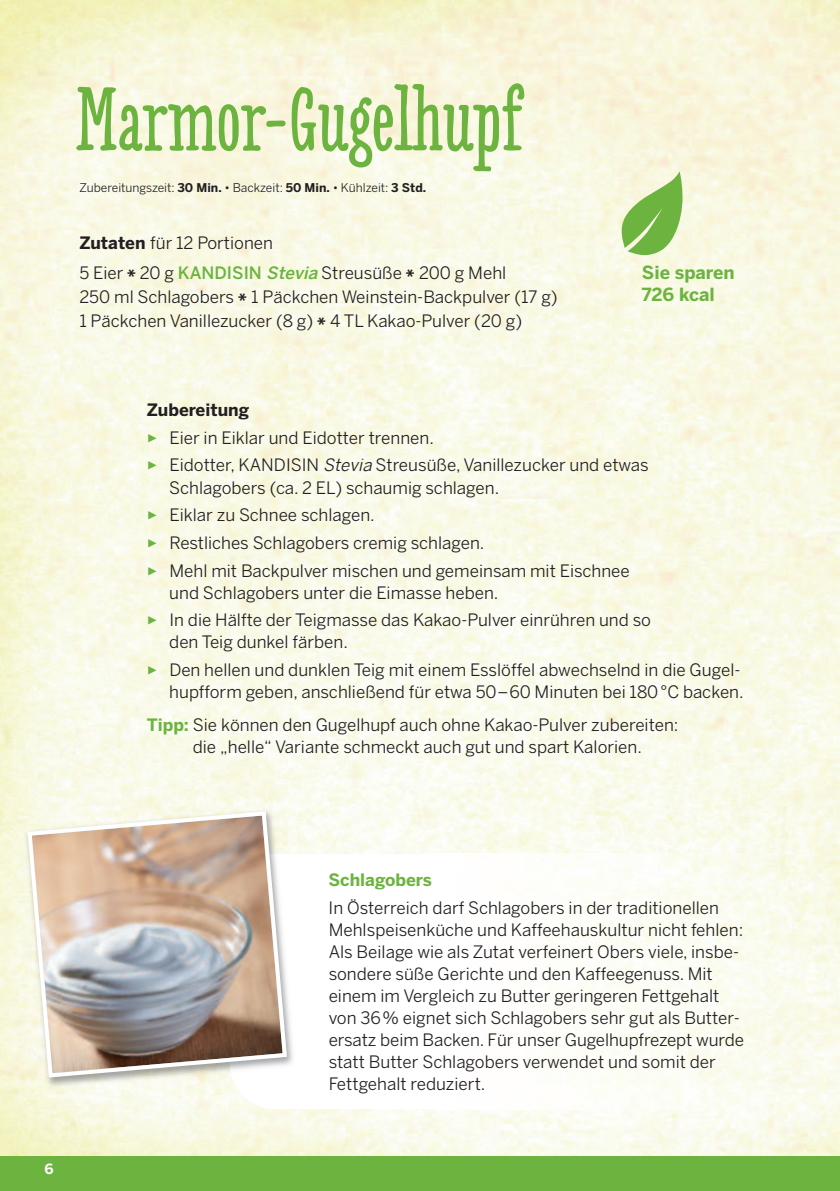
<style>
.page{position:relative;width:840px;height:1191px;background:#fff}
.page>*{position:absolute;margin:0;border:0;box-sizing:border-box;transform-origin:0 0}
.t1{font:700 88px "Love Potion";color:#6cb43f}
.t2{font:700 18px/22px "Benton Sans";color:#6cb43f}
.t3{font:17px/22px "Benton Sans";color:#231f20}
.t4{font:700 17px "Benton Sans";color:#231f20}
.t5{font:700 17px "Benton Sans";color:#6cb43f}
.t6{font:700 14px "Benton Sans";color:#fff}
.t7{font:12px "Benton Sans";color:#231f20}
.s1{font-weight:700}
.s2{font-weight:500;color:#6cb43f}
.s3{font-family:"Eric Benton Sans";font-weight:500;font-style:italic;color:#6cb43f}
.s4{color:#6cb43f}
.s5{font-family:"Eric Benton Sansbook";font-style:italic}
.s6{font-weight:700;color:#6cb43f}
</style>
<div class="page">
<img style="left:0;top:0;width:839px;height:1157px">
<svg style="left:230px;top:854px;width:208px;height:255px"></svg>
<img style="left:438px;top:854px;width:339px;height:255px">
<div style="left:0;top:1157px;width:839px;height:34px;background:#6cb43f"></div>
<svg style="left:618px;top:171px;width:64px;height:85px;background:#aad287"></svg>
<img style="left:19px;top:803px;width:265px;height:290px">
<img style="left:289px;top:854px;width:14px;height:222px">
<img style="left:25px;top:809px;width:264px;height:270px">
<h1 class="t1" style="left:75px;top:88px;width:448px">Marmor-Gugelhupf</h1>
<p class="t7" style="left:79px;top:180px;width:348px">Zubereitungszeit: <span class="s1">30 Min.</span> • Backzeit: <span class="s1">50 Min.</span> • Kühlzeit: <span class="s1">3 Std.</span></p>
<p class="t3" style="left:79px;top:228px;width:428px;line-height:29.6px"><span class="s1">Zutaten</span> für 12 Portionen<br>5 Eier <span class="s1">*</span> 20 g <span class="s2">KANDISIN</span> <span class="s3">Stevia</span> Streusüße <span class="s1">*</span> 200 g Mehl</p>
<p class="t3" style="left:79px;top:285px;width:479px;line-height:24px">250 ml Schlagobers <span class="s1">*</span> 1 Päckchen Weinstein-Backpulver (17 g)<br>1 Päckchen Vanillezucker (8 g) <span class="s1">*</span> 4 TL Kakao-Pulver (20 g)</p>
<p class="t2" style="left:641px;top:262px;width:94px">Sie sparen<br>726 kcal</p>
<p class="t4" style="left:147px;top:400px;width:104px">Zubereitung</p>
<p class="t3" style="left:147px;top:427px;width:288px"><span class="s4">✓</span> Eier in Eiklar und Eidotter trennen.</p>
<p class="t3" style="left:169px;top:454px;width:480px;text-indent:-23px"><span class="s4">✓</span> Eidotter, KANDISIN <span class="s5">Stevia</span> Streusüße, Vanillezucker und etwas<br>Schlagobers (ca. 2 EL) schaumig schlagen.</p>
<p class="t3" style="left:147px;top:504px;width:229px"><span class="s4">✓</span> Eiklar zu Schnee schlagen.</p>
<p class="t3" style="left:147px;top:532px;width:339px"><span class="s4">✓</span> Restliches Schlagobers cremig schlagen.</p>
<p class="t3" style="left:169px;top:559px;width:462px;text-indent:-22px"><span class="s4">✓</span> Mehl mit Backpulver mischen und gemeinsam mit Eischnee und Schlagobers unter die Eimasse heben.</p>
<p class="t3" style="left:169px;top:609px;width:483px;text-indent:-22px"><span class="s4">✓</span> In die Hälfte der Teigmasse das Kakao-Pulver einrühren und so den Teig dunkel färben.</p>
<p class="t3" style="left:147px;top:659px;width:598px;text-align:right"><span class="s4">✓</span> Den hellen und dunklen Teig mit einem Esslöffel abwechselnd in die Gugel&shy;hupfform geben, anschließend für etwa 50–60 Minuten bei 180°C backen.</p>
<p class="t3" style="left:147px;top:714px;width:533px;text-align:center"><span class="s6">Tipp:</span> Sie können den Gugelhupf auch ohne Kakao-Pulver zubereiten: die „helle“ Variante schmeckt auch gut und spart Kalorien.</p>
<p class="t6" style="left:44px;top:1161px;width:11px">6</p>
<p class="t5" style="left:328px;top:870px;width:105px">Schlagobers</p>
<p class="t3" style="left:328px;top:897px;width:416px">In Österreich darf Schlagobers in der traditionellen Mehlspeisenküche und Kaffeehauskultur nicht fehlen:<br>Als Beilage wie als Zutat verfeinert Obers viele, insbe&shy;sondere süße Gerichte und den Kaffeegenuss. Mit einem im Vergleich zu Butter geringeren Fettgehalt von 36% eignet sich Schlagobers sehr gut als Butter&shy;ersatz beim Backen. Für unser Gugelhupfrezept wurde statt Butter Schlagobers verwendet und somit der Fettgehalt reduziert.</p>
</div>
